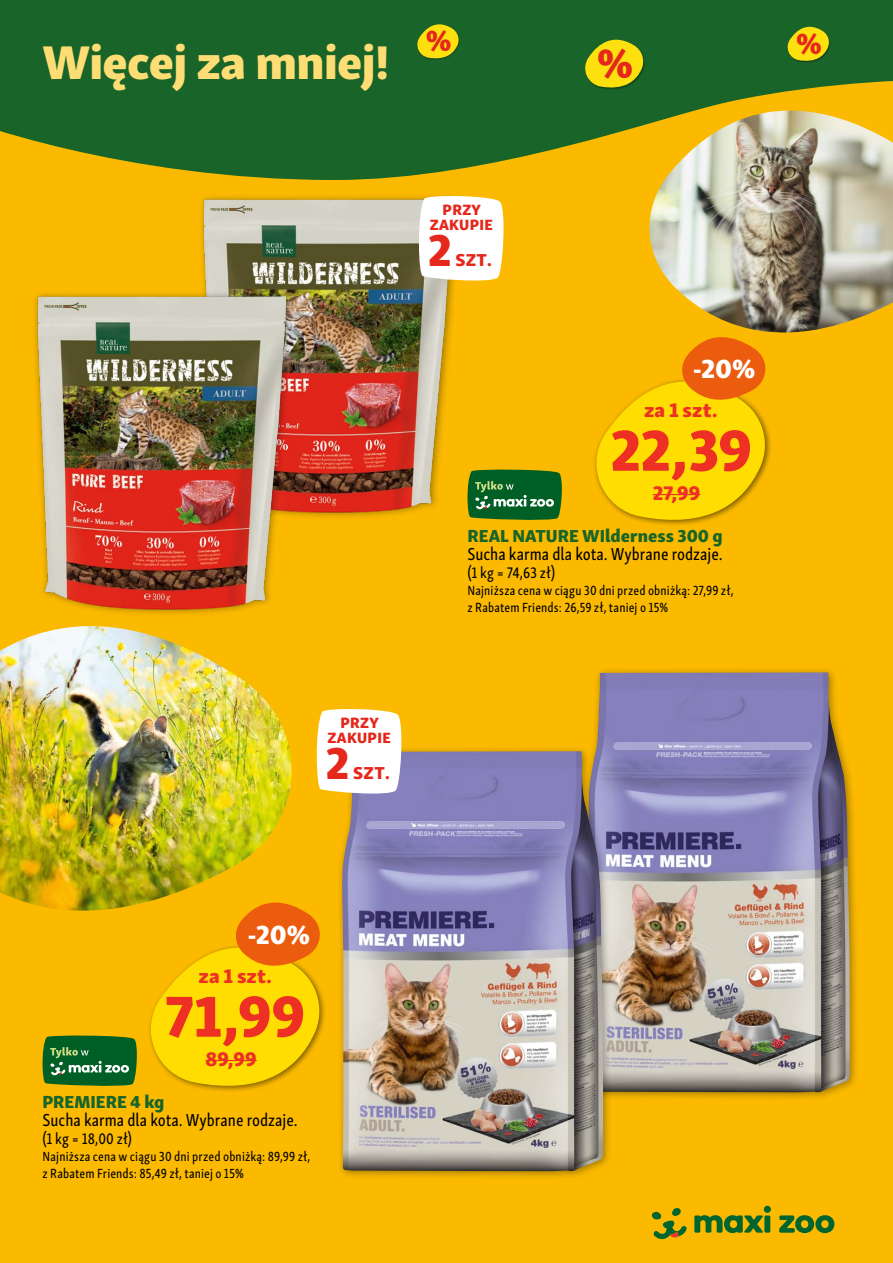
<style>
.page{position:relative;width:893px;height:1263px;background:#fff}
.page>*{position:absolute;margin:0;border:0;box-sizing:border-box;transform-origin:0 0}
.t1{font:59.4px "FNMZ Skolar Sans Latn Eb";letter-spacing:-.01em;color:#ee2f24}
.t2{font:48.6px "FNMZ Skolar Sans Latn Eb";letter-spacing:-.01em;color:#ffdd75}
.t3{font:46.05px "FNMZ Skolar Sans Latn Eb";color:#e5271c}
.t4{font:27px "FNMZ Skolar Sans Latn Eb";color:#fff}
.t5{font:20.25px "FNMZ Skolar Sans Latn Eb";letter-spacing:.005em;color:#ee2f24}
.t6{font:17.85px "FNMZ Skolar Sans Latn Cp Me";color:#000}
.t7{font:17.85px "FNMZ Skolar Sans Latn Eb";color:#196428}
.t8{font:17.85px "FNMZ Skolar Sans Latn Eb";letter-spacing:.02em;color:#e5271c}
.t9{font:15.75px "FNMZ Skolar Sans Latn Cp Me";letter-spacing:.005em;color:#000}
.t10{font:15.3px/15px "FNMZ Skolar Sans Latn Eb";letter-spacing:.02em;color:#e5271c;text-align:center}
.t11{font:13.65px/16.8px "FNMZ Skolar Sans Latn Cp Me";letter-spacing:.01em;color:#000}
</style>
<div class="page">
<div style="left:0;top:0;width:892px;height:1263px;background:#fbba00"></div>
<svg style="left:0;top:0;width:892px;height:180px;background:#326d23"></svg>
<div style="left:585px;top:40px;width:60px;height:50px;background:#196428"></div>
<div style="left:417px;top:24px;width:43px;height:36px;background:#196428"></div>
<img style="left:201px;top:196px;width:253px;height:320px">
<div style="left:31px;top:290px;width:264px;height:328px;background:#000;opacity:.35"></div>
<img style="left:33px;top:293px;width:257px;height:320px">
<div style="left:583px;top:666px;width:276px;height:435px;background:#000;opacity:.35"></div>
<img style="left:588px;top:672px;width:261px;height:421px">
<svg style="left:416px;top:196px;width:88px;height:88px;background:#f8f3e6"></svg>
<div style="left:147px;top:944px;width:180px;height:149px;background:#000;opacity:.5"></div>
<svg style="left:148px;top:906px;width:177px;height:183px"></svg>
<hr style="left:205px;top:1060px;width:52px;height:1px;background:#ee2f24">
<div style="left:336px;top:745px;width:276px;height:435px;background:#000;opacity:.35"></div>
<img style="left:342px;top:751px;width:261px;height:420px">
<svg style="left:316px;top:709px;width:88px;height:88px;background:#f8f2e6"></svg>
<div style="left:592px;top:378px;width:180px;height:149px;background:#000;opacity:.5"></div>
<svg style="left:593px;top:337px;width:178px;height:186px"></svg>
<hr style="left:652px;top:494px;width:48px;height:1px;background:#ee2f24">
<svg style="left:651px;top:1208px;width:35px;height:31px"></svg>
<svg style="left:694px;top:1206px;width:140px;height:27px"></svg>
<img style="left:648px;top:111px;width:244px;height:222px">
<svg style="left:43px;top:1036px;width:94px;height:50px;background:#247237"></svg>
<svg style="left:467px;top:470px;width:95px;height:50px;background:#267336"></svg>
<img style="left:0;top:626px;width:293px;height:286px">
<svg style="left:787px;top:27px;width:43px;height:35px;background:#bebb15"></svg>
<svg style="left:584px;top:40px;width:61px;height:49px"></svg>
<svg style="left:416px;top:24px;width:44px;height:35px"></svg>
<h2 class="t2" style="left:43px;top:21px;width:348px">Więcej za mniej!</h2>
<p class="t10" style="left:429px;top:200px;width:65px">PRZY<br>ZAKUPIE</p>
<h3 class="t3" style="left:428px;top:211px;width:26px">2</h3>
<h3 class="t8" style="left:455px;top:244px;width:38px">SZT.</h3>
<h3 class="t4" style="left:692px;top:346px;width:64px">-20%</h3>
<h3 class="t5" style="left:644px;top:393px;width:75px">za 1 szt.</h3>
<h1 class="t1" style="left:610px;top:400px;width:144px">22,39</h1>
<h3 class="t5" style="left:652px;top:476px;width:49px">27,99</h3>
<h3 class="t7" style="left:467px;top:521px;width:257px">REAL NATURE WIlderness 300 g</h3>
<h3 class="t6" style="left:467px;top:541px;width:256px">Sucha karma dla kota. Wybrane rodzaje.</h3>
<p class="t9" style="left:467px;top:561px;width:89px">(1 kg = 74,63 zł)</p>
<p class="t11" style="left:467px;top:581px;width:267px">Najniższa cena w ciągu 30 dni przed obniżką: 27,99 zł, z Rabatem Friends: 26,59 zł, taniej o 15%</p>
<p class="t10" style="left:327px;top:713px;width:65px">PRZY<br>ZAKUPIE</p>
<h3 class="t3" style="left:325px;top:724px;width:26px">2</h3>
<h3 class="t8" style="left:353px;top:757px;width:38px">SZT.</h3>
<h3 class="t4" style="left:247px;top:912px;width:64px">-20%</h3>
<h3 class="t5" style="left:198px;top:958px;width:75px">za 1 szt.</h3>
<h1 class="t1" style="left:165px;top:966px;width:142px">71,99</h1>
<h3 class="t5" style="left:205px;top:1042px;width:53px">89,99</h3>
<h3 class="t7" style="left:43px;top:1086px;width:123px">PREMIERE 4 kg</h3>
<h3 class="t6" style="left:43px;top:1107px;width:256px">Sucha karma dla kota. Wybrane rodzaje.</h3>
<p class="t9" style="left:43px;top:1127px;width:91px">(1 kg = 18,00 zł)</p>
<p class="t11" style="left:43px;top:1147px;width:269px">Najniższa cena w ciągu 30 dni przed obniżką: 89,99 zł, z Rabatem Friends: 85,49 zł, taniej o 15%</p>
</div>
